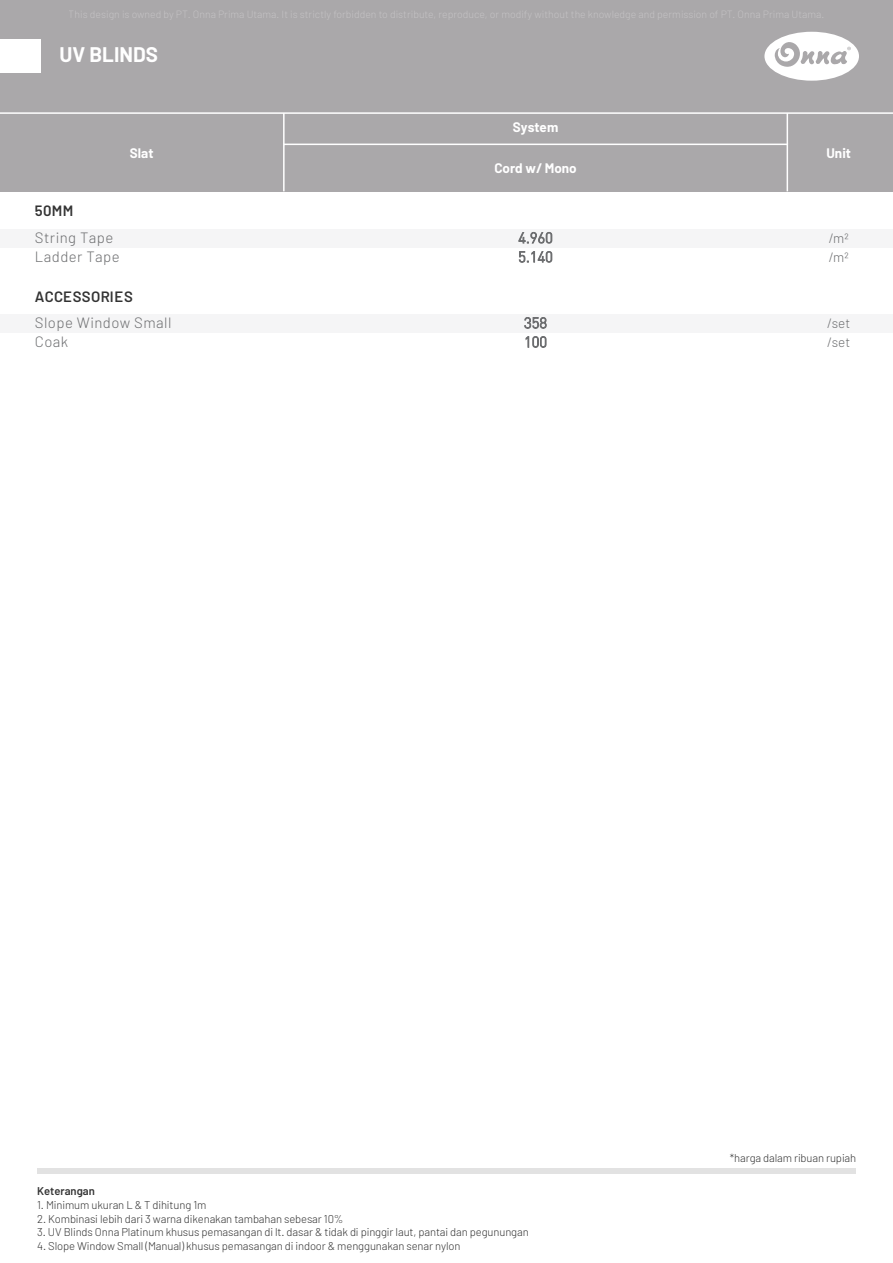
<style>
.page{position:relative;width:893px;height:1263px;background:#fff}
.page>*{position:absolute;margin:0;border:0;box-sizing:border-box;transform-origin:0 0}
.t1{font:700 20.7px "Barlow";color:#fff}
.t2{font:300 14.85px/19px "Barlow";letter-spacing:.03em;color:#6d6e70}
.t3{font:600 14.85px "Barlow";letter-spacing:.02em;color:#333}
.t4{font:700 13.5px "Barlow";color:#fff}
.t5{font:300 13.5px/19px "Barlow";color:#6d6e70}
.t6{font:300 11.25px "Barlow";letter-spacing:-.01em;color:#333}
.t7{font:600 11.25px "Barlow";color:#333}
</style>
<div class="page">
<div style="left:0;top:0;width:893px;height:191px;background:#aaa8aa"></div>
<svg style="left:764px;top:32px;width:95px;height:49px"></svg>
<div style="left:0;top:40px;width:41px;height:33px;background:#fff"></div>
<div style="left:283px;top:144px;width:505px;height:48px;border:2px solid #fff"></div>
<hr style="left:0;top:112px;width:893px;height:2px;background:#fff">
<hr style="left:787px;top:113px;width:1px;height:31px;background:#fff">
<hr style="left:283px;top:113px;width:2px;height:31px;background:#fff">
<div style="left:0;top:229px;width:893px;height:19px;background:#f5f5f6"></div>
<svg style="left:519px;top:232px;width:33px;height:11px"></svg>
<svg style="left:519px;top:251px;width:33px;height:11px"></svg>
<div style="left:0;top:315px;width:893px;height:18px;background:#f5f5f6"></div>
<svg style="left:525px;top:317px;width:21px;height:11px"></svg>
<div style="left:37px;top:1168px;width:819px;height:6px;background:#e2e2e2"></div>
<svg style="left:526px;top:336px;width:20px;height:11px"></svg>
<h1 class="t1" style="left:59px;top:42px;width:100px">UV BLINDS</h1>
<p class="t4" style="left:513px;top:119px;width:47px">System</p>
<p class="t4" style="left:494px;top:160px;width:84px">Cord w/ Mono</p>
<p class="t4" style="left:130px;top:145px;width:25px">Slat</p>
<p class="t4" style="left:826px;top:145px;width:26px">Unit</p>
<h2 class="t3" style="left:35px;top:202px;width:40px">50MM</h2>
<h2 class="t2" style="left:35px;top:228px;width:86px">String Tape<br>Ladder Tape</h2>
<p class="t5" style="left:829px;top:228px;width:22px">/m2 /m2</p>
<h2 class="t3" style="left:35px;top:287px;width:99px">ACCESSORIES</h2>
<h2 class="t2" style="left:35px;top:313px;width:138px">Slope Window Small</h2>
<p class="t5" style="left:827px;top:313px;width:24px">/set</p>
<h2 class="t2" style="left:35px;top:332px;width:35px">Coak</h2>
<p class="t5" style="left:827px;top:333px;width:24px">/set</p>
<p class="t7" style="left:37px;top:1184px;width:59px">Keterangan</p>
<p class="t6" style="left:37px;top:1198px;width:171px">1. Minimum ukuran L &amp; T dihitung 1m</p>
<p class="t6" style="left:37px;top:1212px;width:308px">2. Kombinasi lebih dari 3 warna dikenakan tambahan sebesar 10%</p>
<p class="t6" style="left:37px;top:1225px;width:493px">3. UV Blinds Onna Platinum khusus pemasangan di lt. dasar &amp; tidak di pinggir laut, pantai dan pegunungan</p>
<p class="t6" style="left:37px;top:1239px;width:425px">4. Slope Window Small (Manual) khusus pemasangan di indoor &amp; menggunakan senar nylon</p>
<p class="t6" style="left:730px;top:1151px;width:128px">*harga dalam ribuan rupiah</p>
</div>
